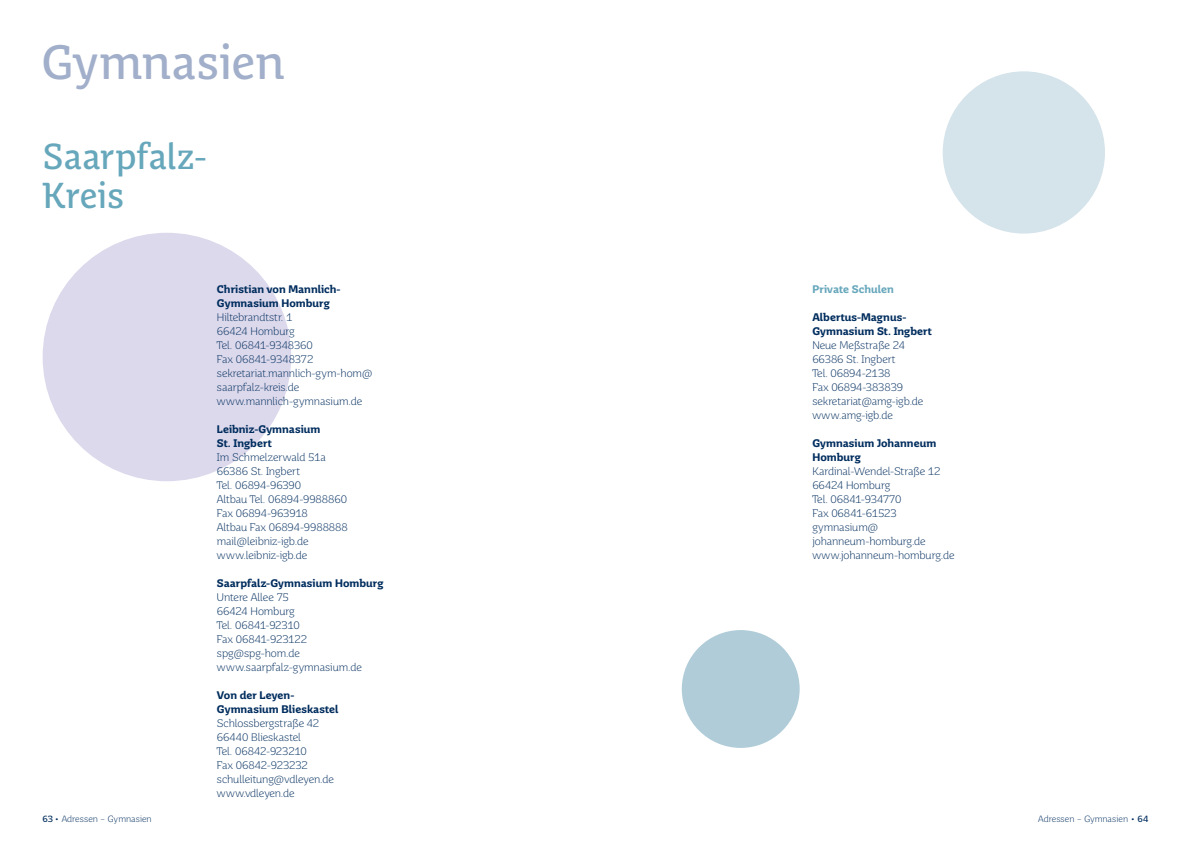
<style>
.page{position:relative;width:1191px;height:842px;background:#fff}
.page>*{position:absolute;margin:0;border:0;box-sizing:border-box;transform-origin:0 0}
.t1{font:48px "Saar Pro Headline";letter-spacing:-.005em;color:#a2afca}
.t2{font:36px/39.6px "Saar Pro Headline";letter-spacing:-.005em;color:#66a7bb}
.t3{font:300 11px/14px "Saar Pro";letter-spacing:-.01em;color:#002d5e}
.t4{font:700 11px/14px "Saar Pro";letter-spacing:.005em;color:#002d5e}
.t5{font:700 11px "Saar Pro";letter-spacing:.005em;color:#66a7bb}
.t6{font:300 9px "Saar Pro";letter-spacing:.005em;color:#002d5e}
.s1{font-weight:400}
</style>
<div class="page">
<div style="left:942px;top:71px;width:163px;height:163px;background:#d5e3ea;border-radius:50%"></div>
<div style="left:43px;top:233px;width:248px;height:248px;background:#ddd9ec;border-radius:50%"></div>
<div style="left:682px;top:630px;width:117px;height:118px;background:#afccd8;border-radius:50%"></div>
<h1 class="t1" style="left:41px;top:33px;width:246px">Gymnasien</h1>
<h2 class="t2" style="left:43px;top:137px;width:166px">Saarpfalz-<br>Kreis</h2>
<p class="t4" style="left:217px;top:282px;width:125px">Christian von Mannlich-<br>Gymnasium Homburg</p>
<p class="t3" style="left:217px;top:310px;width:157px">Hiltebrandtstr. 1<br>66424 Homburg<br>Tel. 06841-9348360<br>Fax 06841-9348372 sekretariat.mannlich-gym-hom@ saarpfalz-kreis.de www.mannlich-gymnasium.de</p>
<p class="t4" style="left:217px;top:422px;width:105px">Leibniz-Gymnasium<br>St. Ingbert</p>
<p class="t3" style="left:217px;top:450px;width:132px">Im Schmelzerwald 51a<br>66386 St. Ingbert<br>Tel. 06894-96390<br>Altbau Tel. 06894-9988860<br>Fax 06894-963918<br>Altbau Fax 06894-9988888 mail@leibniz-igb.de www.leibniz-igb.de</p>
<p class="t4" style="left:217px;top:576px;width:168px">Saarpfalz-Gymnasium Homburg</p>
<p class="t3" style="left:217px;top:590px;width:146px">Untere Allee 75<br>66424 Homburg<br>Tel. 06841-92310<br>Fax 06841-923122 spg@spg-hom.de www.saarpfalz-gymnasium.de</p>
<p class="t4" style="left:217px;top:688px;width:123px">Von der Leyen-<br>Gymnasium Blieskastel</p>
<p class="t3" style="left:217px;top:716px;width:118px">Schlossbergstraße 42<br>66440 Blieskastel<br>Tel. 06842-923210<br>Fax 06842-923232 schulleitung@vdleyen.de www.vdleyen.de</p>
<p class="t5" style="left:812px;top:282px;width:83px">Private Schulen</p>
<p class="t4" style="left:812px;top:310px;width:121px">Albertus-Magnus-<br>Gymnasium St. Ingbert</p>
<p class="t3" style="left:812px;top:338px;width:112px">Neue Meßstraße 24<br>66386 St. Ingbert<br>Tel. 06894-2138<br>Fax 06894-383839 sekretariat@amg-igb.de www.amg-igb.de</p>
<p class="t4" style="left:812px;top:436px;width:125px">Gymnasium Johanneum<br>Homburg</p>
<p class="t3" style="left:812px;top:464px;width:144px">Kardinal-Wendel-Straße 12<br>66424 Homburg<br>Tel. 06841-934770<br>Fax 06841-61523 gymnasium@ johanneum-homburg.de www.johanneum-homburg.de</p>
<p class="t6" style="left:43px;top:814px;width:111px"><span class="s1">63•</span> Adressen – Gymnasien</p>
<p class="t6" style="left:1038px;top:814px;width:112px">Adressen – Gymnasien <span class="s1">• 64</span></p>
</div>
